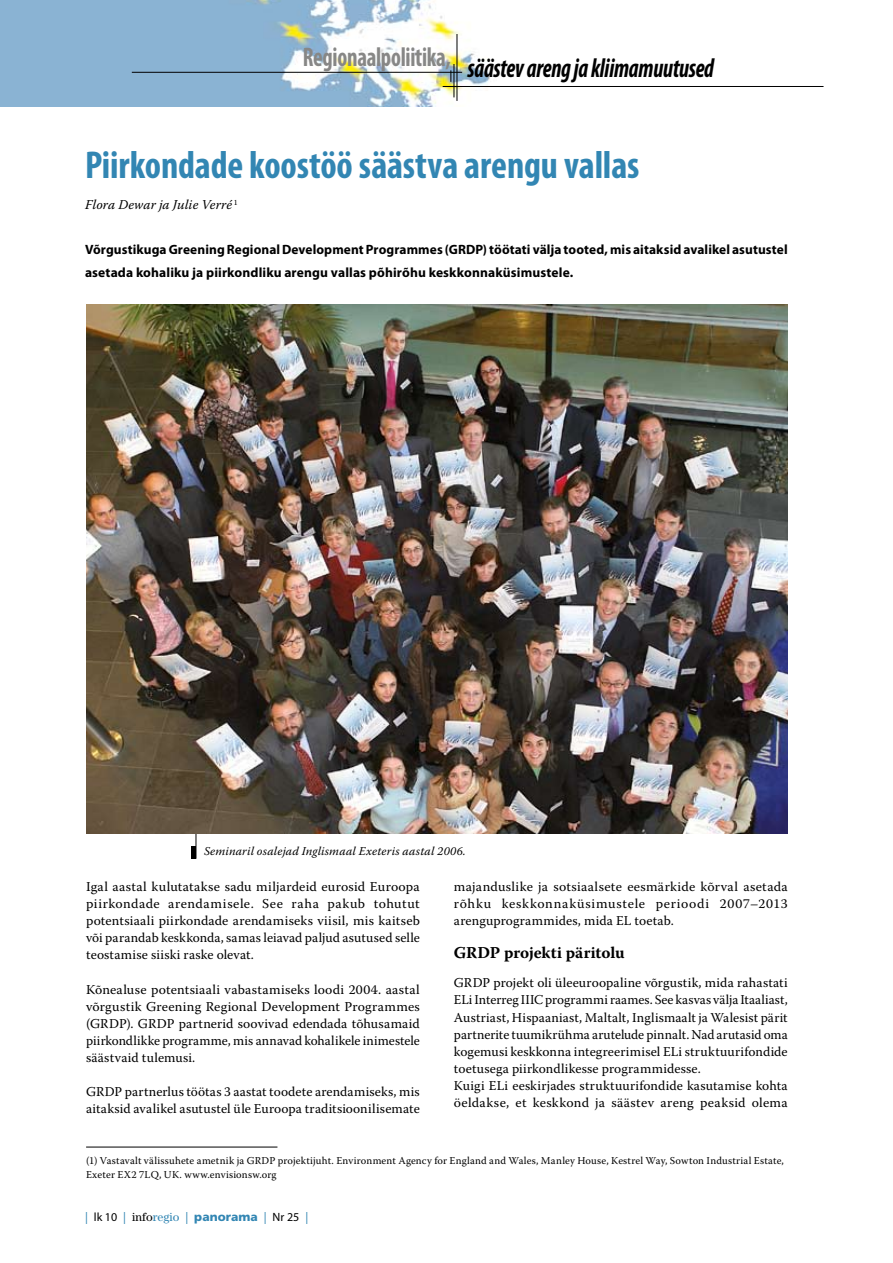
<style>
.page{position:relative;width:893px;height:1263px;background:#fff}
.page>*{position:absolute;margin:0;border:0;box-sizing:border-box;transform-origin:0 0}
.t1{font:700 condensed 39px "Myriad Pro";letter-spacing:-.005em;color:#3286b3}
.t2{font:italic 700 condensed 27px "Myriad Pro";letter-spacing:-.01em;color:#000;scale:.85 1}
.t3{font:700 16.5px "Warnock Pro";letter-spacing:-.005em;color:#000}
.t4{font:13.5px/17.1px "Warnock Pro";letter-spacing:.01em;color:#000;text-align:justify}
.t5{font:700 13.5px/22.5px "Myriad Pro";letter-spacing:.01em;color:#000}
.t6{font:italic 13.5px "Warnock Pro";letter-spacing:.005em;color:#000}
.t7{font:italic 12px "Warnock Pro";letter-spacing:.02em;color:#000}
.t8{font:12px "Myriad Pro";color:#000}
.t9{font:10.5px/13.5px "Warnock Pro";letter-spacing:.02em;color:#000}
.s1{color:#3286b3}
.s2{font-family:"Century Std"}
.s3{font-family:"Century Std";color:#3286b3}
.s4{font-family:"Frutiger LT Std";font-weight:900;color:#3286b3}
</style>
<div class="page">
<img style="left:0;top:0;width:824px;height:106px">
<hr style="left:443px;top:86px;width:380px;height:1px;background:#000">
<hr style="left:132px;top:72px;width:330px;height:1px;background:#000">
<hr style="left:457px;top:34px;width:1px;height:67px;background:#000">
<hr style="left:454px;top:64px;width:1px;height:33px;background:#000">
<svg style="left:450px;top:70px;width:1px;height:12px"></svg>
<hr style="left:86px;top:1147px;width:191px;height:1px;background:#000">
<div style="left:191px;top:846px;width:5px;height:13px;background:#000"></div>
<svg style="left:196px;top:833px;width:1px;height:26px"></svg>
<img style="left:86px;top:305px;width:702px;height:528px">
<h2 class="t2" style="left:303px;top:51px;width:485px"><sup>Regionaalpoliitika,</sup> säästev areng ja kliimamuutused</h2>
<h1 class="t1" style="left:85px;top:141px;width:556px">Piirkondade koostöö säästva arengu vallas</h1>
<p class="t6" style="left:85px;top:197px;width:154px">Flora Dewar ja Julie Verré <sup>1</sup></p>
<p class="t5" style="left:85px;top:238px;width:704px">Võrgustikuga Greening Regional Development Programmes (GRDP) töötati välja tooted, mis aitaksid avalikel asutustel asetada kohaliku ja piirkondliku arengu vallas põhirõhu keskkonnaküsimustele.</p>
<p class="t7" style="left:204px;top:844px;width:263px">Seminaril osalejad Inglismaal Exeteris aastal 2006.</p>
<p class="t4" style="left:86px;top:878px;width:335px">Igal aastal kulutatakse sadu miljardeid eurosid Euroopa piirkondade arendamisele. See raha pakub tohutut potentsiaali piirkondade arendamiseks viisil, mis kaitseb või parandab keskkonda, samas leiavad paljud asutused selle teostamise siiski raske olevat.</p>
<p class="t4" style="left:86px;top:980px;width:335px">Kõnealuse potentsiaali vabastamiseks loodi 2004. aastal võrgustik Greening Regional Development Programmes (GRDP). GRDP partnerid soovivad edendada tõhusamaid piirkondlikke programme, mis annavad kohalikele inimestele säästvaid tulemusi.</p>
<p class="t4" style="left:86px;top:1083px;width:335px">GRDP partnerlus töötas 3 aastat toodete arendamiseks, mis aitaksid avalikel asutustel üle Euroopa traditsioonilisemate</p>
<p class="t4" style="left:454px;top:878px;width:335px">majanduslike ja sotsiaalsete eesmärkide kõrval asetada rõhku keskkonnaküsimustele perioodi 2007–2013 arenguprogrammides, mida EL toetab.</p>
<p class="t3" style="left:454px;top:942px;width:172px">GRDP projekti päritolu</p>
<p class="t4" style="left:454px;top:974px;width:335px;text-align:left">GRDP projekt oli üleeuroopaline võrgustik, mida rahastati ELi Interreg IIIC programmi raames. See kasvas välja Itaaliast, Austriast, Hispaaniast, Maltalt, Inglismaalt ja Walesist pärit partnerite tuumikrühma arutelude pinnalt. Nad arutasid oma kogemusi keskkonna integreerimisel ELi struktuurifondide toetusega piirkondlikesse programmidesse.<br>Kuigi ELi eeskirjades struktuurifondide kasutamise kohta öeldakse, et keskkond ja säästev areng peaksid olema</p>
<p class="t9" style="left:86px;top:1154px;width:699px">(1) Vastavalt välissuhete ametnik ja GRDP projektijuht. Environment Agency for England and Wales, Manley House, Kestrel Way, Sowton Industrial Estate,<br>Exeter EX2 7LQ, UK. www.envisionsw.org</p>
<p class="t8" style="left:85px;top:1209px;width:225px"><span class="s1">|</span> lk 10 <span class="s1">|</span> <span class="s2">info</span><span class="s3">regio</span> <span class="s1">|</span> <span class="s4">panorama</span> <span class="s1">|</span> Nr 25 <span class="s1">|</span></p>
</div>
